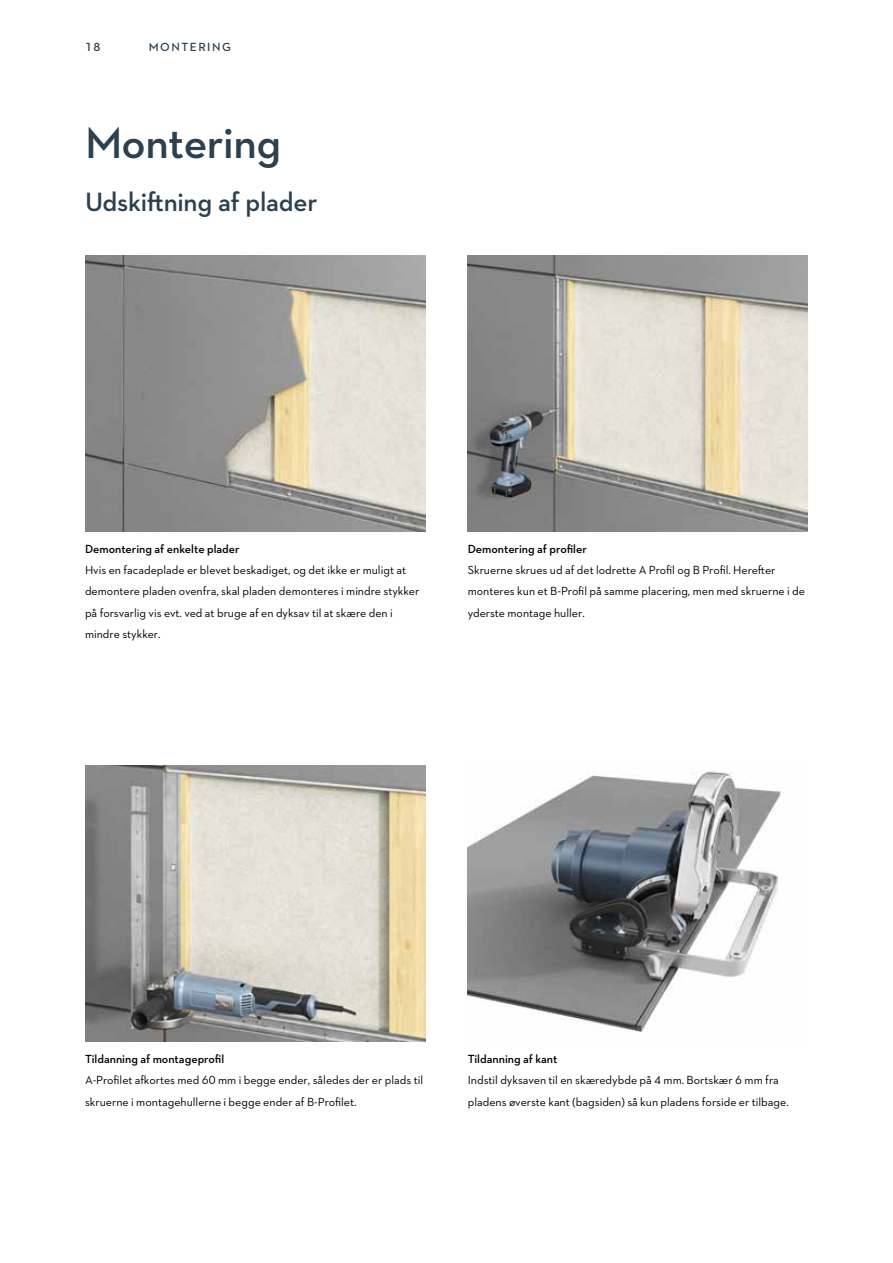
<style>
.page{position:relative;width:893px;height:1263px;background:#fff}
.page>*{position:absolute;margin:0;border:0;box-sizing:border-box;transform-origin:0 0}
.t1{font:600 45px "Neutraface 2 Text";letter-spacing:-.01em;color:#2c4050}
.t2{font:600 27px "Neutraface 2 Text";letter-spacing:-.01em;color:#2c4050}
.t3{font:12px/21.3px "Neutraface 2 Text";color:#000}
.t4{font:600 12px "Neutraface 2 Text";color:#000}
.t5{font:600 12px "Neutraface 2 Text";letter-spacing:.125em;color:#2c4050}
</style>
<div class="page">
<img style="left:85px;top:255px;width:340px;height:276px">
<img style="left:85px;top:765px;width:340px;height:277px">
<img style="left:468px;top:771px;width:313px;height:262px">
<img style="left:468px;top:255px;width:340px;height:276px">
<p class="t5" style="left:85px;top:39px;width:17px">18</p>
<p class="t5" style="left:149px;top:39px;width:84px">MONTERING</p>
<h1 class="t1" style="left:85px;top:114px;width:198px">Montering</h1>
<h2 class="t2" style="left:85px;top:184px;width:234px">Udskiftning af plader</h2>
<p class="t4" style="left:85px;top:541px;width:156px">Demontering af enkelte plader</p>
<p class="t3" style="left:85px;top:559px;width:336px">Hvis en facadeplade er blevet beskadiget, og det ikke er muligt at demontere pladen ovenfra, skal pladen demonteres i mindre stykker på forsvarlig vis evt. ved at bruge af en dyksav til at skære den i mindre stykker.</p>
<p class="t4" style="left:468px;top:541px;width:121px">Demontering af profiler</p>
<p class="t3" style="left:468px;top:559px;width:339px">Skruerne skrues ud af det lodrette A Profil og B Profil. Herefter monteres kun et B-Profil på samme placering, men med skruerne i de yderste montage huller.</p>
<p class="t4" style="left:85px;top:1051px;width:141px">Tildanning af montageprofil</p>
<p class="t3" style="left:85px;top:1069px;width:340px">A-Profilet afkortes med 60 mm i begge ender, således der er plads til skruerne i montagehullerne i begge ender af B-Profilet.</p>
<p class="t4" style="left:468px;top:1051px;width:91px">Tildanning af kant</p>
<p class="t3" style="left:468px;top:1069px;width:322px">Indstil dyksaven til en skæredybde på 4 mm. Bortskær 6 mm fra pladens øverste kant (bagsiden) så kun pladens forside er tilbage.</p>
</div>
